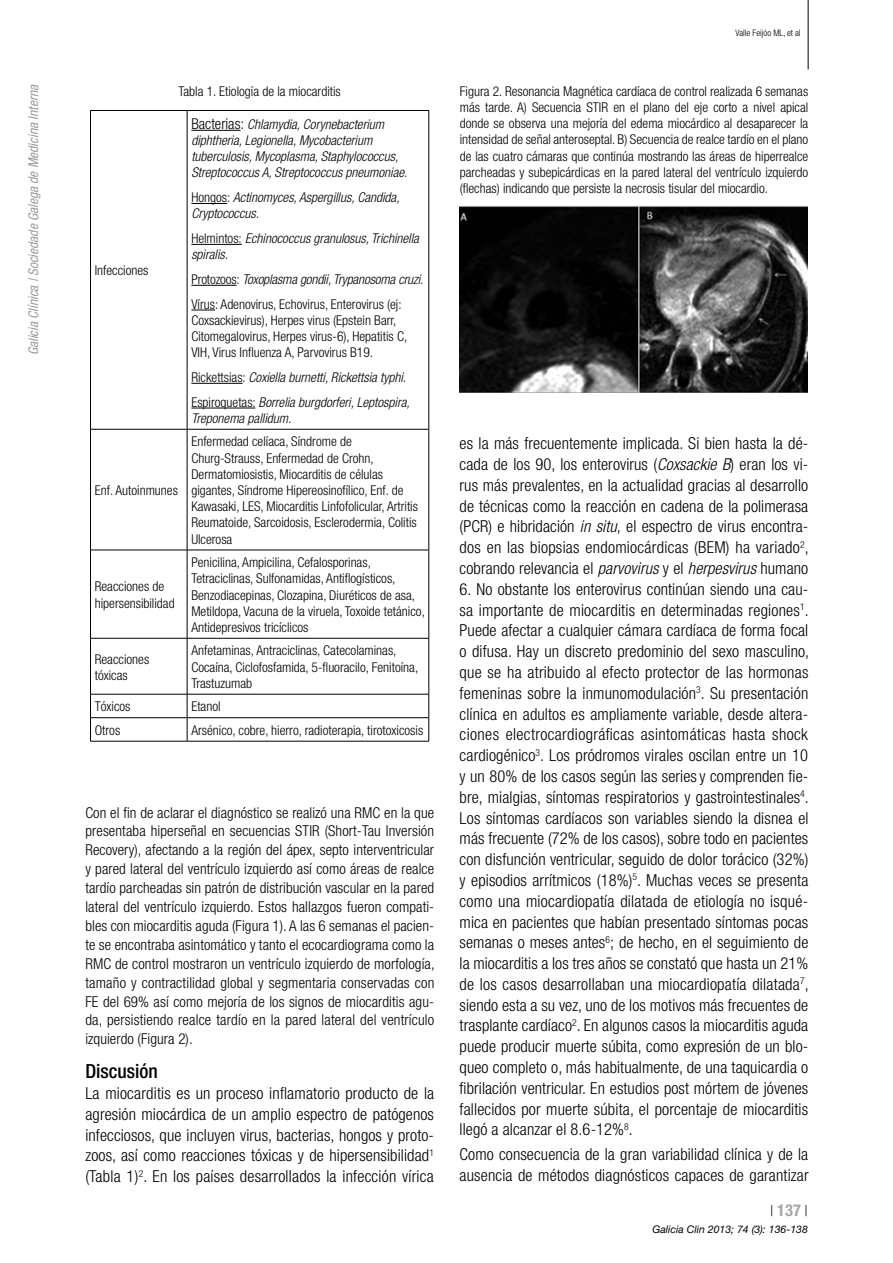
<style>
.page{position:relative;width:893px;height:1263px;background:#fff}
.page>*{position:absolute;margin:0;border:0;box-sizing:border-box;transform-origin:0 0}
.EPIGRAFE{font:500 condensed 19.5px "Helvetica Neue";color:#000}
.TEXTO_NORMAL{font:300 condensed 16.5px/20.9px "Helvetica Neue";letter-spacing:.01em;color:#000;text-align:justify}
.t1{font:700 condensed 16.5px "Helvetica Neue";color:#a6a7a8}
.TEXTO_NORMAL-2{font:300 condensed 15px/18.9px "Helvetica Neue";letter-spacing:.01em;color:#000;text-align:justify}
.TABLAS{font:300 condensed 13.5px/16.2px "Helvetica Neue";color:#000}
.TABLAS-2{font:italic 300 condensed 13.5px/16.2px "Helvetica Neue";color:#000}
.t2{font:italic condensed 13.5px "Helvetica Neue";color:#9b9c9e}
.t3{font:italic 10.5px "Helvetica Neue";color:#000}
.t4{font:300 condensed 9px "Helvetica Neue";color:#000}
.s1{font-style:normal;font-size:15px}
.s2{font-style:normal}
.s3{font-style:italic}
.s4{font-weight:300;font-size:15px;color:#000}
</style>
<div class="page">
<hr style="left:808px;top:0;width:1px;height:69px;background:#000">
<svg style="left:91px;top:111px;width:338px;height:630px"></svg>
<hr style="left:187px;top:111px;width:1px;height:318px;background:#000">
<hr style="left:90px;top:429px;width:97px;height:1px;background:#000">
<hr style="left:187px;top:429px;width:242px;height:1px;background:#000">
<hr style="left:187px;top:429px;width:1px;height:121px;background:#000">
<hr style="left:90px;top:550px;width:97px;height:1px;background:#000">
<hr style="left:187px;top:550px;width:242px;height:1px;background:#000">
<hr style="left:187px;top:550px;width:1px;height:88px;background:#000">
<hr style="left:90px;top:638px;width:97px;height:1px;background:#000">
<hr style="left:187px;top:638px;width:242px;height:1px;background:#000">
<hr style="left:187px;top:638px;width:1px;height:56px;background:#000">
<hr style="left:90px;top:694px;width:97px;height:1px;background:#000">
<hr style="left:187px;top:694px;width:242px;height:1px;background:#000">
<hr style="left:90px;top:717px;width:97px;height:1px;background:#000">
<hr style="left:187px;top:717px;width:242px;height:1px;background:#000">
<svg style="left:187px;top:694px;width:1px;height:47px"></svg>
<hr style="left:90px;top:110px;width:97px;height:1px;background:#000">
<hr style="left:90px;top:111px;width:1px;height:318px;background:#000">
<hr style="left:187px;top:110px;width:242px;height:1px;background:#000">
<hr style="left:429px;top:111px;width:1px;height:318px;background:#000">
<hr style="left:90px;top:429px;width:1px;height:121px;background:#000">
<hr style="left:429px;top:429px;width:1px;height:121px;background:#000">
<hr style="left:90px;top:550px;width:1px;height:88px;background:#000">
<hr style="left:429px;top:550px;width:1px;height:88px;background:#000">
<hr style="left:90px;top:638px;width:1px;height:56px;background:#000">
<hr style="left:429px;top:638px;width:1px;height:56px;background:#000">
<svg style="left:90px;top:694px;width:1px;height:47px"></svg>
<svg style="left:429px;top:694px;width:1px;height:47px"></svg>
<hr style="left:90px;top:741px;width:97px;height:1px;background:#000">
<hr style="left:187px;top:741px;width:242px;height:1px;background:#000">
<hr style="left:191px;top:130px;width:50px;height:1px;background:#000">
<hr style="left:191px;top:203px;width:36px;height:1px;background:#000">
<hr style="left:191px;top:244px;width:51px;height:1px;background:#000">
<hr style="left:191px;top:285px;width:46px;height:1px;background:#000">
<svg style="left:191px;top:310px;width:24px;height:1px"></svg>
<hr style="left:191px;top:383px;width:52px;height:1px;background:#000">
<hr style="left:191px;top:408px;width:64px;height:1px;background:#000">
<img style="left:460px;top:206px;width:348px;height:187px">
<p class="t2" style="left:26px;top:355px;width:273px;rotate:-90deg">Galicia Clínica | Sociedade Galega de Medicina Interna</p>
<p class="TABLAS" style="left:95px;top:262px;width:55px">Infecciones</p>
<p class="TABLAS" style="left:178px;top:83px;width:164px">Tabla 1. Etiología de la miocarditis</p>
<p class="TABLAS-2" style="left:191px;top:116px;width:218px"><span class="s1">Bacterias:</span> Chlamydia, Corynebacterium diphtheria, Legionella, Mycobacterium tuberculosis, Mycoplasma, Staphylococcus, Streptococcus A, Streptococcus pneumoniae.</p>
<p class="TABLAS-2" style="left:191px;top:189px;width:210px"><span class="s2">Hongos:</span> Actinomyces, Aspergillus, Candida,<br>Cryptococcus.</p>
<p class="TABLAS-2" style="left:191px;top:230px;width:229px"><span class="s2">Helmintos:</span> Echinococcus granulosus, Trichinella spiralis.</p>
<p class="TABLAS-2" style="left:191px;top:271px;width:233px"><span class="s2">Protozoos:</span> Toxoplasma gondii, Trypanosoma cruzi.</p>
<p class="TABLAS" style="left:191px;top:296px;width:217px">Vírus: Adenovirus, Echovirus, Enterovirus (ej:<br>Coxsackievirus), Herpes virus (Epstein Barr, Citomegalovirus, Herpes virus-6), Hepatitis C, VIH, Virus Influenza A, Parvovirus B19.</p>
<p class="TABLAS-2" style="left:191px;top:369px;width:216px"><span class="s2">Rickettsias:</span> Coxiella burnetti, Rickettsia typhi.</p>
<p class="TABLAS-2" style="left:191px;top:394px;width:220px"><span class="s2">Espiroquetas:</span> Borrelia burgdorferi, Leptospira,<br>Treponema pallidum.</p>
<p class="TABLAS" style="left:95px;top:482px;width:85px">Enf. Autoinmunes</p>
<p class="TABLAS" style="left:95px;top:578px;width:81px">Reacciones de hipersensibilidad</p>
<p class="TABLAS" style="left:191px;top:433px;width:228px">Enfermedad celíaca, Síndrome de Churg-Strauss, Enfermedad de Crohn, Dermatomiosistis, Miocarditis de células gigantes, Síndrome Hipereosinofílico, Enf. de Kawasaki, LES, Miocarditis Linfofolicular, Artritis Reumatoide, Sarcoidosis, Esclerodermia, Colitis Ulcerosa</p>
<p class="TABLAS" style="left:191px;top:554px;width:235px">Penicilina, Ampicilina, Cefalosporinas, Tetraciclinas, Sulfonamidas, Antiflogísticos, Benzodiacepinas, Clozapina, Diuréticos de asa, Metildopa, Vacuna de la viruela, Toxoide tetánico, Antidepresivos tricíclicos</p>
<p class="TABLAS" style="left:95px;top:650px;width:56px">Reacciones tóxicas</p>
<p class="TABLAS" style="left:191px;top:642px;width:228px">Anfetaminas, Antraciclinas, Catecolaminas,<br>Cocaína, Ciclofosfamida, 5-fluoracilo, Fenitoína,<br>Trastuzumab</p>
<p class="TABLAS" style="left:95px;top:698px;width:37px">Tóxicos</p>
<p class="TABLAS" style="left:191px;top:698px;width:31px">Etanol</p>
<p class="TABLAS" style="left:95px;top:722px;width:27px">Otros</p>
<p class="TABLAS" style="left:191px;top:722px;width:233px">Arsénico, cobre, hierro, radioterapia, tirotoxicosis</p>
<p class="TEXTO_NORMAL-2" style="left:85px;top:803px;width:351px">Con el fin de aclarar el diagnóstico se realizó una RMC en la que presentaba hiperseñal en secuencias STIR (Short-Tau Inversión Recovery), afectando a la región del ápex, septo interventricular y pared lateral del ventrículo izquierdo así como áreas de realce tardío parcheadas sin patrón de distribución vascular en la pared lateral del ventrículo izquierdo. Estos hallazgos fueron compati&shy;bles con miocarditis aguda (Figura 1). A las 6 semanas el pacien&shy;te se encontraba asintomático y tanto el ecocardiograma como la RMC de control mostraron un ventrículo izquierdo de morfología, tamaño y contractilidad global y segmentaria conservadas con FE del 69% así como mejoría de los signos de miocarditis agu&shy;da, persistiendo realce tardío en la pared lateral del ventrículo izquierdo (Figura 2).</p>
<p class="EPIGRAFE" style="left:85px;top:1060px;width:74px">Discusión</p>
<p class="TEXTO_NORMAL" style="left:85px;top:1083px;width:350px">La miocarditis es un proceso inflamatorio producto de la agresión miocárdica de un amplio espectro de patógenos infecciosos, que incluyen virus, bacterias, hongos y proto&shy;zoos, así como reacciones tóxicas y de hipersensibilidad<sup>1 </sup>(Tabla 1)<sup>2</sup>. En los países desarrollados la infección vírica</p>
<p class="t4" style="left:735px;top:28px;width:67px">Valle Feijóo ML, et al</p>
<p class="TABLAS" style="left:460px;top:83px;width:350px;text-align:justify">Figura 2. Resonancia Magnética cardíaca de control realizada 6 semanas más tarde. A) Secuencia STIR en el plano del eje corto a nivel apical donde se observa una mejoría del edema miocárdico al desaparecer la intensidad de señal anteroseptal. B) Secuencia de realce tardío en el plano de las cuatro cámaras que continúa mostrando las áreas de hiperrealce parcheadas y subepicárdicas en la pared lateral del ventrículo izquierdo (flechas) indicando que persiste la necrosis tisular del miocardio.</p>
<p class="TEXTO_NORMAL" style="left:460px;top:433px;width:351px">es la más frecuentemente implicada. Si bien hasta la dé&shy;cada de los 90, los enterovirus (<span class="s3">Coxsackie B</span>) eran los vi&shy;rus más prevalentes, en la actualidad gracias al desarrollo de técnicas como la reacción en cadena de la polimerasa (PCR) e hibridación <span class="s3">in situ,</span> el espectro de virus encontra&shy;dos en las biopsias endomiocárdicas (BEM) ha variado<sup>2</sup>, cobrando relevancia el <span class="s3">parvovirus</span> y el <span class="s3">herpesvirus</span> humano</p>
<p class="TEXTO_NORMAL" style="left:460px;top:578px;width:351px">6. No obstante los enterovirus continúan siendo una cau&shy;sa importante de miocarditis en determinadas regiones<sup>1</sup>.<br>Puede afectar a cualquier cámara cardíaca de forma focal o difusa. Hay un discreto predominio del sexo masculino, que se ha atribuido al efecto protector de las hormonas femeninas sobre la inmunomodulación<sup>3</sup>. Su presentación clínica en adultos es ampliamente variable, desde altera&shy;ciones electrocardiográficas asintomáticas hasta shock cardiogénico<sup>3</sup>. Los pródromos virales oscilan entre un 10 y un 80% de los casos según las seriesy comprenden fie&shy;bre, mialgias, síntomas respiratorios y gastrointestinales<sup>4</sup>.<br>Los síntomas cardíacos son variables siendo la disnea el más frecuente (72% de los casos), sobre todo en pacientes con disfunción ventricular, seguido de dolor torácico (32%) y episodios arrítmicos (18%)<sup>5</sup>. Muchas veces se presenta como una miocardiopatía dilatada de etiología no isqué&shy;mica en pacientes que habían presentado síntomas pocas semanas o meses antes<sup>6</sup>; de hecho, en el seguimiento de la miocarditis a los tres años se constató que hasta un 21% de los casos desarrollaban una miocardiopatía dilatada<sup>7</sup>, siendo esta a su vez, uno de los motivos más frecuentes de trasplante cardíaco<sup>2</sup>. En algunos casos la miocarditis aguda puede producir muerte súbita, como expresión de un blo&shy;queo completo o, más habitualmente, de una taquicardia o fibrilación ventricular. En estudios post mórtem de jóvenes fallecidos por muerte súbita, el porcentaje de miocarditis llegó a alcanzar el 8.6-12%<sup>8</sup>.</p>
<p class="TEXTO_NORMAL" style="left:460px;top:1144px;width:350px">Como consecuencia de la gran variabilidad clínica y de la ausencia de métodos diagnósticos capaces de garantizar</p>
<p class="t1" style="left:770px;top:1200px;width:39px"><span class="s4">|</span> 137 <span class="s4">|</span></p>
<p class="t3" style="left:652px;top:1223px;width:157px">Galicia Clin 2013; 74 (3): 136-138</p>
</div>
